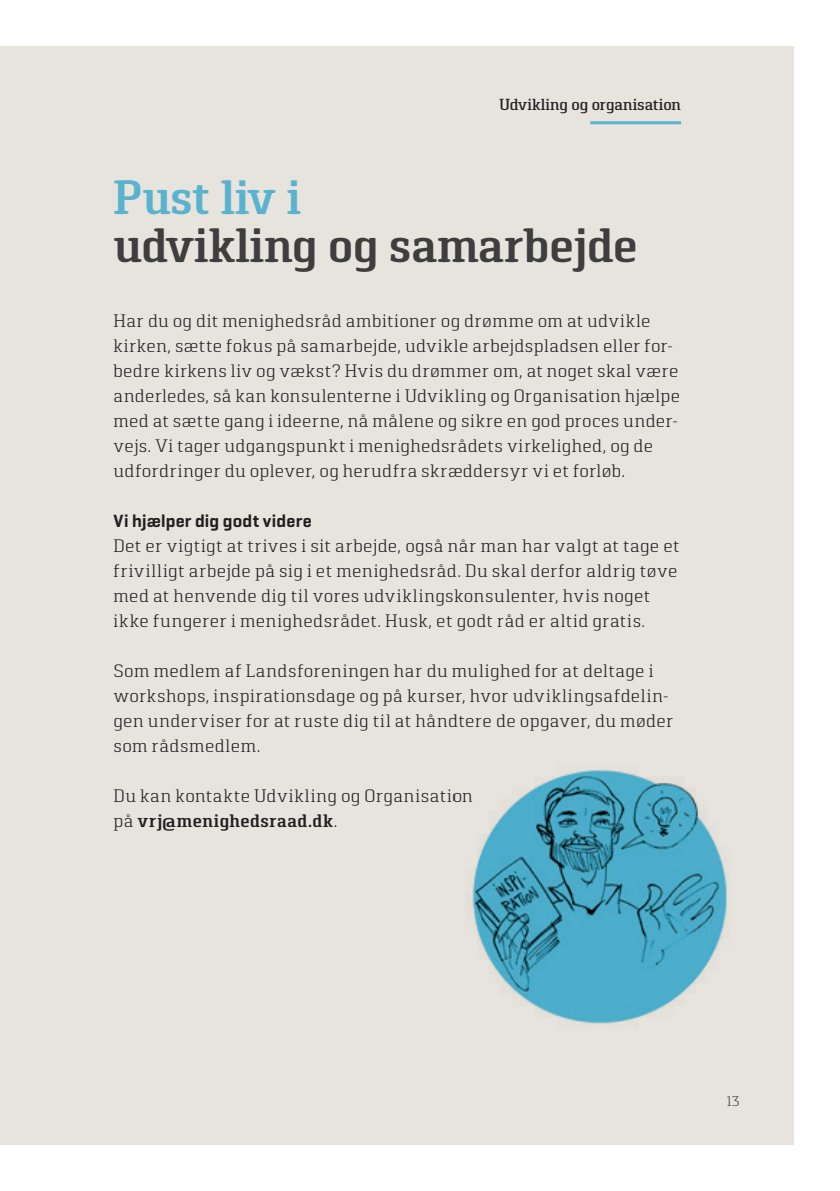
<style>
.page{position:relative;width:840px;height:1191px;background:#fff}
.page>*{position:absolute;margin:0;border:0;box-sizing:border-box;transform-origin:0 0}
.Ny_overskrif{font:600 48px/48px "Pancetta Serif Pro";color:#3e3e3f}
.Brødtekst_2020{font:300 18px/25px "Pancetta Serif Pro";letter-spacing:.02em;color:#231f20}
.Mellemrubrik_2020{font:600 18px "Geogrotesque";letter-spacing:.01em;color:#231f20}
.t1{font:500 16px "Pancetta Serif Pro";color:#231f20}
.t2{font:300 14px "Pancetta Serif Pro";color:#3e3e3f}
.s1{color:#59b3ce}
.s2{font-weight:600}
</style>
<div class="page">
<div style="left:0;top:0;width:839px;height:1191px;background:#e7e3dd"></div>
<div style="left:0;top:1145px;width:839px;height:46px;background:#fff"></div>
<div style="left:0;top:0;width:839px;height:45px;background:#fff"></div>
<div style="left:794px;top:0;width:45px;height:1191px;background:#fff"></div>
<hr style="left:590px;top:121px;width:90px;height:3px;background:#59b3ce">
<img style="left:467px;top:770px;width:260px;height:254px">
<p class="t1" style="left:499px;top:95px;width:183px">Udvikling og organisation</p>
<p class="Ny_overskrif" style="left:113px;top:174px;width:525px"><span class="s1">Pust liv i<br></span>udvikling og samarbejde</p>
<p class="Brødtekst_2020" style="left:113px;top:308px;width:567px">Har du og dit menighedsråd ambitioner og drømme om at udvikle kirken, sætte fokus på samarbejde, udvikle arbejdspladsen eller for&shy;bedre kirkens liv og vækst? Hvis du drømmer om, at noget skal være anderledes, så kan konsulenterne i Udvikling og Organisation hjælpe med at sætte gang i ideerne, nå målene og sikre en god proces under&shy;vejs. Vi tager udgangspunkt i menighedsrådets virkelighed, og de udfordringer du oplever, og herudfra skræddersyr vi et forløb.</p>
<p class="Mellemrubrik_2020" style="left:113px;top:511px;width:200px">Vi hjælper dig godt videre</p>
<p class="Brødtekst_2020" style="left:113px;top:533px;width:567px">Det er vigtigt at trives i sit arbejde, også når man har valgt at tage et frivilligt arbejde på sig i et menighedsråd. Du skal derfor aldrig tøve med at henvende dig til vores udviklingskonsulenter, hvis noget ikke fungerer i menighedsrådet. Husk, et godt råd er altid gratis.</p>
<p class="Brødtekst_2020" style="left:113px;top:658px;width:561px">Som medlem af Landsforeningen har du mulighed for at deltage i workshops, inspirationsdage og på kurser, hvor udviklingsafdelin&shy;gen underviser for at ruste dig til at håndtere de opgaver, du møder som rådsmedlem.</p>
<p class="Brødtekst_2020" style="left:113px;top:783px;width:360px">Du kan kontakte Udvikling og Organisation på <span class="s2">vrj@menighedsraad.dk</span>.</p>
<p class="t2" style="left:726px;top:1093px;width:15px">13</p>
</div>
